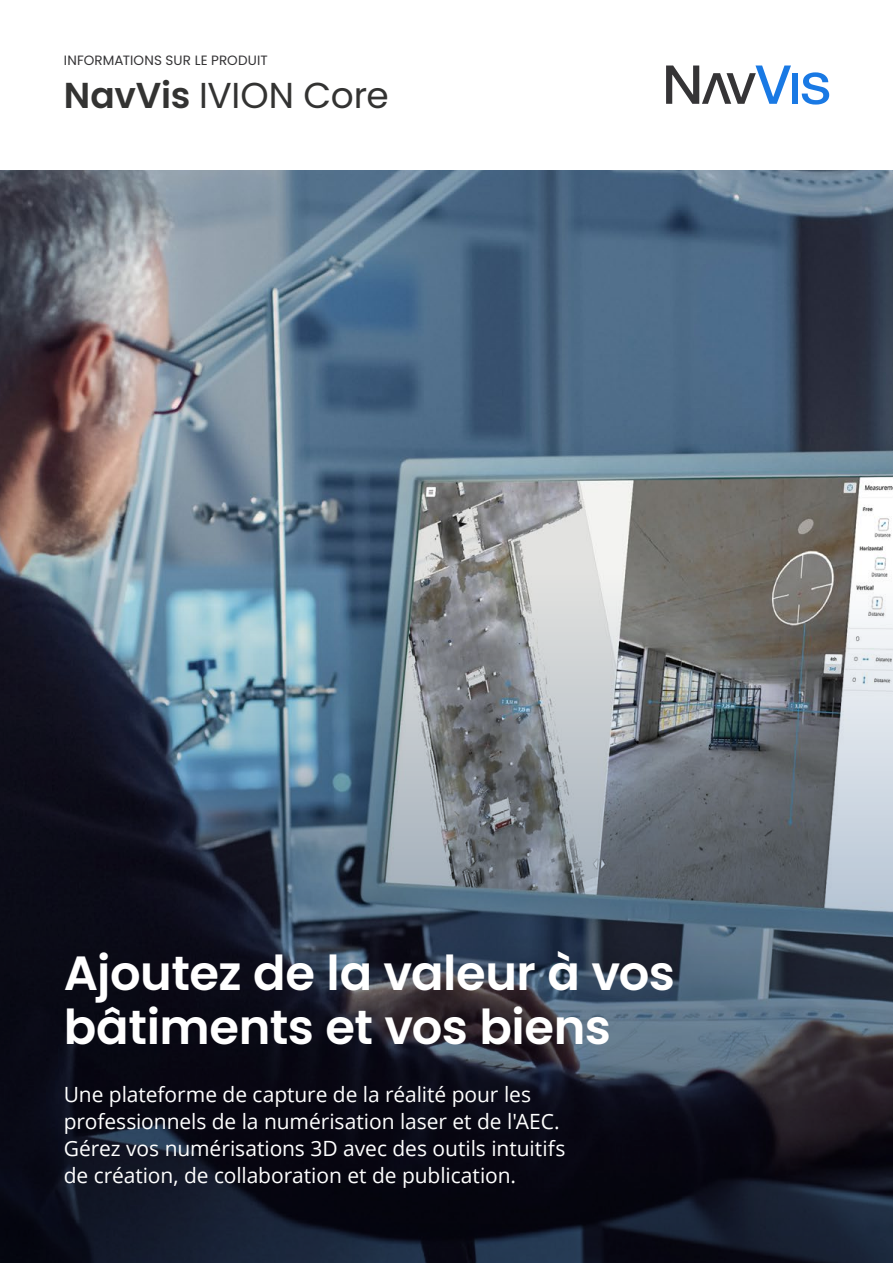
<style>
.page{position:relative;width:893px;height:1263px;background:#fff}
.page>*{position:absolute;margin:0;border:0;box-sizing:border-box;transform-origin:0 0}
.t1{font:600 48px/54px "Poppins";letter-spacing:-.01em;color:#fff}
.t2{font:36px "Poppins";letter-spacing:-.01em;color:#333332}
.t3{font:21px/27px "Open Sans";letter-spacing:-.005em;color:#fff}
.t4{font:13.5px "Poppins";letter-spacing:.01em;color:#353436}
.s1{font-weight:600}
</style>
<div class="page">
<img style="left:0;top:170px;width:893px;height:321px">
<img style="left:0;top:491px;width:893px;height:772px">
<svg style="left:666px;top:66px;width:125px;height:38px"></svg>
<div style="left:792px;top:73px;width:6px;height:31px;background:#1979e4"></div>
<svg style="left:802px;top:72px;width:27px;height:33px"></svg>
<p class="t4" style="left:64px;top:53px;width:205px">INFORMATIONS SUR LE PRODUIT</p>
<h2 class="t2" style="left:64px;top:75px;width:326px"><span class="s1">NavVis</span> IVION Core</h2>
<h1 class="t1" style="left:64px;top:946px;width:613px">Ajoutez de la valeur à vos bâtiments et vos biens</h1>
<p class="t3" style="left:64px;top:1080px;width:503px">Une plateforme de capture de la réalité pour les professionnels de la numérisation laser et de l'AEC.<br>Gérez vos numérisations 3D avec des outils intuitifs de création, de collaboration et de publication.</p>
</div>
